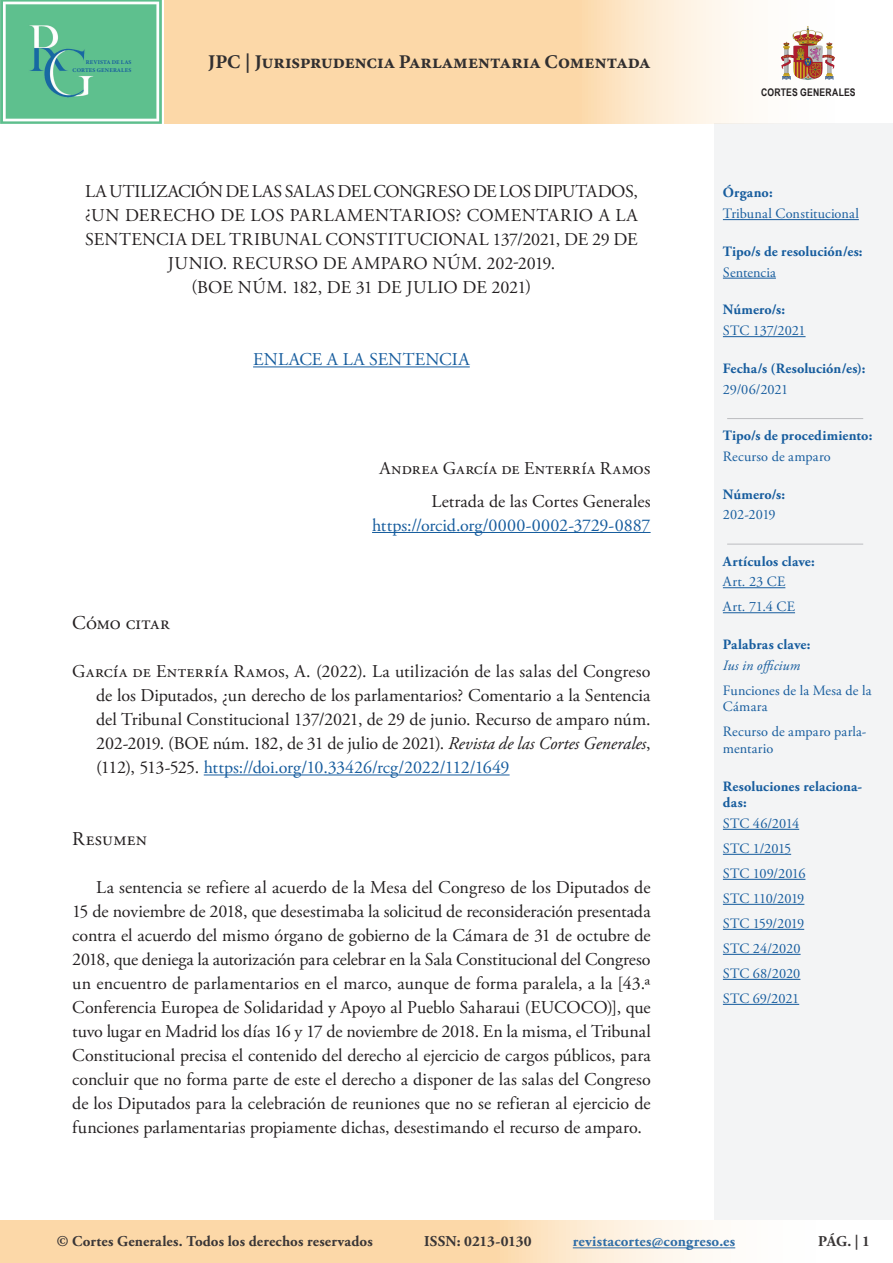
<style>
.page{position:relative;width:893px;height:1263px;background:#fff}
.page>*{position:absolute;margin:0;border:0;box-sizing:border-box;transform-origin:0 0}
.t1{font:19.5px "Minion Variable Concept";letter-spacing:.005em;color:#312f30}
.t2{font:19.5px "Adobe Garamond Pro";letter-spacing:.015em;color:#231f20}
.t3{font:18px/24px "Adobe Garamond Pro";letter-spacing:-.005em;color:#231f20;text-align:justify}
.t4{font:18px "Adobe Garamond Pro";letter-spacing:.005em;color:#175d9e}
.t5{font:18px/32.5px "Adobe Garamond Pro";letter-spacing:.015em;color:#231f20;text-align:right}
.t6{font:700 15px "Adobe Garamond Pro";letter-spacing:.01em;color:#231f20}
.t7{font:700 15px "Adobe Garamond Pro";letter-spacing:.015em;color:#175d9e}
.t8{font:14.25px/25px "Adobe Garamond Pro";letter-spacing:-.005em;color:#175d9e}
.t9{font:700 14.25px/16.5px "Adobe Garamond Pro";letter-spacing:.01em;color:#175d9e}
.t10{font:14.25px/25px "Adobe Garamond Pro";letter-spacing:.015em;color:#175d9e}
.t11{font:italic 14.25px "Adobe Garamond Pro";letter-spacing:.005em;color:#175d9e}
.t12{font:700 10.5px "Arial Narrow";letter-spacing:.02em;color:#231f20}
.t13{font:5.7px/8.7px "Minion Variable Concept";letter-spacing:.03em;color:#175d9e;text-align:right}
.s1{font-style:italic}
.s2{color:#175d9e}
</style>
<div class="page">
<div style="left:714px;top:123px;width:179px;height:1097px;background:#f2f3f4"></div>
<hr style="left:723px;top:219px;width:136px;height:1px;background:#175d9e">
<hr style="left:723px;top:278px;width:53px;height:1px;background:#175d9e">
<hr style="left:723px;top:336px;width:83px;height:1px;background:#175d9e">
<hr style="left:727px;top:418px;width:136px;height:1px;background:#bcbdc0">
<hr style="left:727px;top:544px;width:136px;height:1px;background:#bcbdc0">
<hr style="left:723px;top:587px;width:62px;height:1px;background:#175d9e">
<hr style="left:723px;top:612px;width:72px;height:1px;background:#175d9e">
<hr style="left:723px;top:829px;width:76px;height:1px;background:#175d9e">
<hr style="left:723px;top:854px;width:68px;height:1px;background:#175d9e">
<hr style="left:723px;top:879px;width:82px;height:1px;background:#175d9e">
<hr style="left:723px;top:904px;width:81px;height:1px;background:#175d9e">
<hr style="left:723px;top:929px;width:81px;height:1px;background:#175d9e">
<hr style="left:723px;top:954px;width:78px;height:1px;background:#175d9e">
<hr style="left:723px;top:979px;width:77px;height:1px;background:#175d9e">
<hr style="left:723px;top:1004px;width:76px;height:1px;background:#175d9e">
<svg style="left:0;top:1220px;width:736px;height:43px;background:#fcdfb8"></svg>
<hr style="left:573px;top:1247px;width:162px;height:1px;background:#175d9e">
<svg style="left:164px;top:0;width:671px;height:123px;background:#fbdfbb"></svg>
<img style="left:781px;top:26px;width:27px;height:44px">
<img style="left:0;top:0;width:162px;height:123px">
<hr style="left:253px;top:366px;width:217px;height:1px;background:#175d9e">
<hr style="left:372px;top:532px;width:279px;height:1px;background:#175d9e">
<hr style="left:204px;top:774px;width:306px;height:1px;background:#175d9e">
<p class="t13" style="left:73px;top:58px;width:60px">REVISTA DE LAS<br>CORTES GENERALES</p>
<p class="t1" style="left:208px;top:48px;width:443px">JPC | Jurisprudencia Parlamentaria Comentada</p>
<p class="t3" style="left:85px;top:180px;width:554px;text-align:center">LA UTILIZACIÓN DE LAS SALAS DEL CONGRESO DE LOS DIPUTADOS, ¿UN DERECHO DE LOS PARLAMENTARIOS? COMENTARIO A LA SENTENCIA DEL TRIBUNAL CONSTITUCIONAL 137/2021, DE 29 DE JUNIO. RECURSO DE AMPARO NÚM. 202-2019.<br>(BOE NÚM. 182, DE 31 DE JULIO DE 2021)</p>
<p class="t4" style="left:253px;top:349px;width:218px">ENLACE A LA SENTENCIA</p>
<p class="t5" style="left:379px;top:453px;width:273px">Andrea García de Enterría Ramos<br>Letrada de las Cortes Generales</p>
<p class="t4" style="left:372px;top:514px;width:280px">https://orcid.org/0000-0002-3729-0887</p>
<p class="t2" style="left:72px;top:611px;width:99px">Cómo citar</p>
<p class="t3" style="left:96px;top:660px;width:556px;text-indent:-24px">García de Enterría Ramos, A. (2022). La utilización de las salas del Congreso de los Diputados, ¿un derecho de los parlamentarios? Comentario a la Sentencia del Tribunal Constitucional 137/2021, de 29 de junio. Recurso de amparo núm.<br>202-2019. (BOE núm. 182, de 31 de julio de 2021). <span class="s1">Revista de las Cortes Generales</span>, (112), 513-525. <span class="s2">https://doi.org/10.33426/rcg/2022/112/1649</span></p>
<p class="t2" style="left:72px;top:827px;width:76px">Resumen</p>
<p class="t3" style="left:72px;top:876px;width:580px;text-indent:24px">La sentencia se refiere al acuerdo de la Mesa del Congreso de los Diputados de 15 de noviembre de 2018, que desestimaba la solicitud de reconsideración presentada contra el acuerdo del mismo órgano de gobierno de la Cámara de 31 de octubre de 2018, que deniega la autorización para celebrar en la Sala Constitucional del Congreso un encuentro de parlamentarios en el marco, aunque de forma paralela, a la [43.ª Conferencia Europea de Solidaridad y Apoyo al Pueblo Saharaui (EUCOCO)], que tuvo lugar en Madrid los días 16 y 17 de noviembre de 2018. En la misma, el Tribunal Constitucional precisa el contenido del derecho al ejercicio de cargos públicos, para concluir que no forma parte de este el derecho a disponer de las salas del Congreso de los Diputados para la celebración de reuniones que no se refieran al ejercicio de funciones parlamentarias propiamente dichas, desestimando el recurso de amparo.</p>
<p class="t12" style="left:761px;top:85px;width:96px">CORTES GENERALES</p>
<p class="t9" style="left:723px;top:185px;width:51px">Órgano:</p>
<p class="t8" style="left:723px;top:202px;width:137px">Tribunal Constitucional</p>
<p class="t9" style="left:723px;top:243px;width:141px">Tipo/s de resolución/es:</p>
<p class="t8" style="left:723px;top:260px;width:55px">Sentencia</p>
<p class="t9" style="left:723px;top:302px;width:64px">Número/s:</p>
<p class="t8" style="left:723px;top:319px;width:84px">STC 137/2021</p>
<p class="t9" style="left:723px;top:360px;width:144px">Fecha/s (Resolución/es):</p>
<p class="t8" style="left:723px;top:377px;width:67px">29/06/2021</p>
<p class="t9" style="left:723px;top:427px;width:151px">Tipo/s de procedimiento:</p>
<p class="t8" style="left:723px;top:444px;width:109px">Recurso de amparo</p>
<p class="t9" style="left:723px;top:486px;width:64px">Número/s:</p>
<p class="t8" style="left:723px;top:503px;width:54px">202-2019</p>
<p class="t9" style="left:723px;top:553px;width:93px">Artículos clave:</p>
<p class="t10" style="left:723px;top:570px;width:74px">Art. 23 CE<br>Art. 71.4 CE</p>
<p class="t9" style="left:723px;top:637px;width:89px">Palabras clave:</p>
<p class="t11" style="left:723px;top:657px;width:79px">Ius in officium</p>
<p class="t8" style="left:723px;top:683px;width:150px;line-height:16.5px">Funciones de la Mesa de la<br>Cámara</p>
<p class="t8" style="left:723px;top:724px;width:145px;line-height:16.5px">Recurso de amparo parla&shy;mentario</p>
<p class="t9" style="left:723px;top:778px;width:141px">Resoluciones relaciona&shy;das:</p>
<p class="t8" style="left:723px;top:811px;width:84px">STC 46/2014<br>STC 1/2015<br>STC 109/2016<br>STC 110/2019<br>STC 159/2019<br>STC 24/2020<br>STC 68/2020<br>STC 69/2021</p>
<p class="t6" style="left:57px;top:1233px;width:317px">© Cortes Generales. Todos los derechos reservados</p>
<p class="t6" style="left:424px;top:1233px;width:109px">ISSN: 0213-0130</p>
<p class="t7" style="left:573px;top:1233px;width:164px">revistacortes@congreso.es</p>
<p class="t6" style="left:818px;top:1233px;width:53px">PÁG. | 1</p>
</div>
